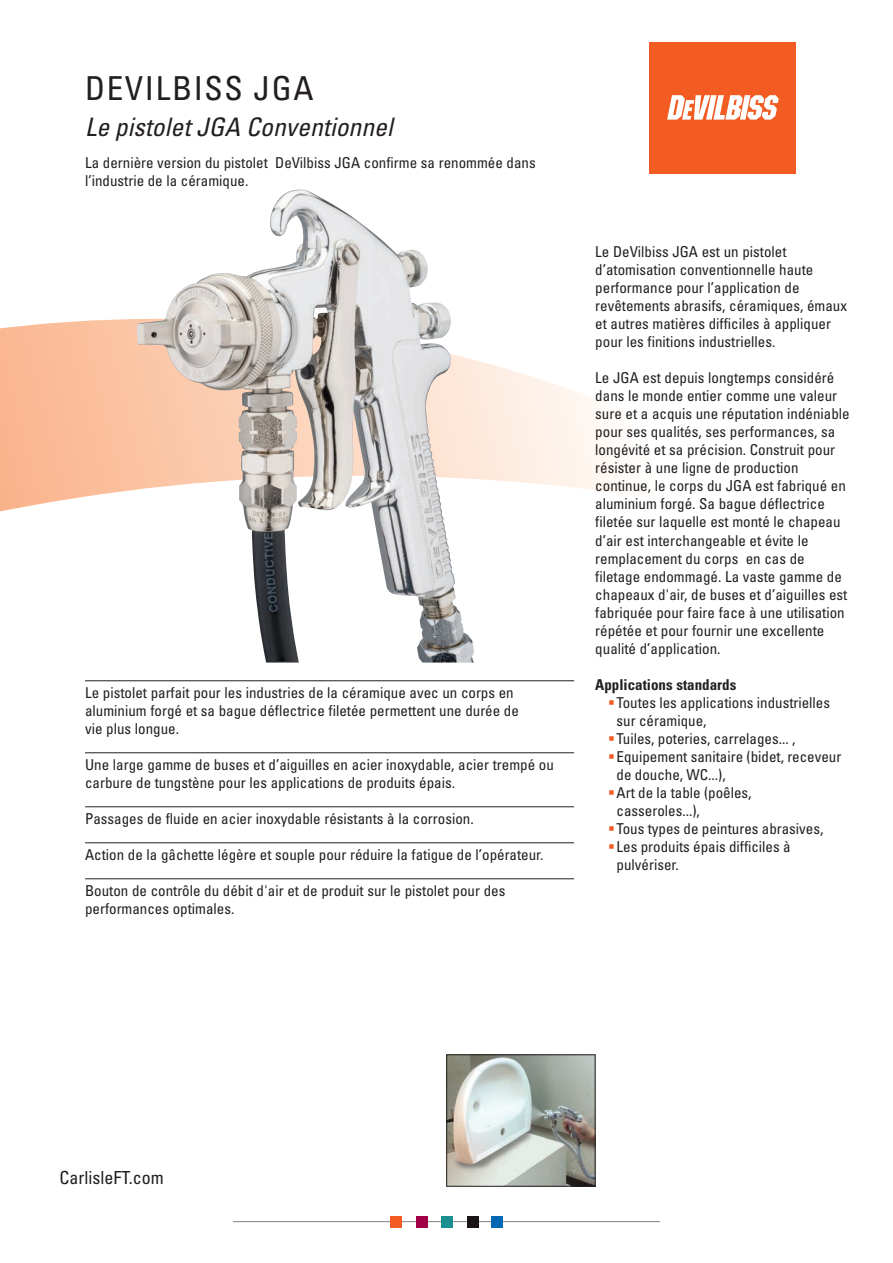
<style>
.page{position:relative;width:893px;height:1263px;background:#fff}
.page>*{position:absolute;margin:0;border:0;box-sizing:border-box;transform-origin:0 0}
.t1{font:condensed 33px "Univers";letter-spacing:.05em;color:#231f20}
.t2{font:italic condensed 25.5px "Univers";letter-spacing:.005em;color:#231f20}
.t3{font:condensed 18px "Univers";color:#231f20}
.t4{font:condensed 15px/18px "Univers";color:#231f20}
.t5{font:700 condensed 15px "Univers";color:#231f20}
.s1{color:#f25b21}
</style>
<div class="page">
<svg style="left:0;top:319px;width:613px;height:193px"></svg>
<div style="left:650px;top:43px;width:146px;height:131px;background:#f25b21"></div>
<svg style="left:667px;top:95px;width:112px;height:25px"></svg>
<img style="left:448px;top:1056px;width:145px;height:128px">
<div style="left:446px;top:1054px;width:149px;height:132px;border:1px solid #231f20"></div>
<hr style="left:234px;top:1221px;width:425px;height:1px;background:#808385">
<div style="left:390px;top:1216px;width:11px;height:11px;background:#f25b21"></div>
<div style="left:416px;top:1216px;width:11px;height:11px;background:#a30146"></div>
<div style="left:442px;top:1216px;width:11px;height:11px;background:#1c9091"></div>
<div style="left:468px;top:1216px;width:11px;height:11px;background:#1a1415"></div>
<div style="left:492px;top:1216px;width:11px;height:11px;background:#0168b3"></div>
<hr style="left:85px;top:680px;width:489px;height:1px;background:#231f20">
<hr style="left:85px;top:752px;width:489px;height:1px;background:#231f20">
<hr style="left:85px;top:806px;width:489px;height:1px;background:#231f20">
<hr style="left:85px;top:842px;width:489px;height:1px;background:#231f20">
<hr style="left:85px;top:878px;width:489px;height:1px;background:#231f20">
<img style="left:137px;top:189px;width:337px;height:473px">
<h1 class="t1" style="left:85px;top:76px;width:230px">DEVILBISS JGA</h1>
<h2 class="t2" style="left:85px;top:117px;width:309px">Le pistolet JGA Conventionnel</h2>
<p class="t4" style="left:85px;top:155px;width:452px">La dernière version du pistolet DeVilbiss JGA confirme sa renommée dans l’industrie de la céramique.</p>
<p class="t4" style="left:85px;top:685px;width:435px">Le pistolet parfait pour les industries de la céramique avec un corps en aluminium forgé et sa bague déflectrice filetée permettent une durée de vie plus longue.</p>
<p class="t4" style="left:85px;top:757px;width:470px">Une large gamme de buses et d’aiguilles en acier inoxydable, acier trempé ou carbure de tungstène pour les applications de produits épais.</p>
<p class="t4" style="left:85px;top:811px;width:390px">Passages de fluide en acier inoxydable résistants à la corrosion.</p>
<p class="t4" style="left:85px;top:847px;width:460px">Action de la gâchette légère et souple pour réduire la fatigue de l’opérateur.</p>
<p class="t4" style="left:85px;top:883px;width:422px">Bouton de contrôle du débit d'air et de produit sur le pistolet pour des performances optimales.</p>
<p class="t4" style="left:595px;top:244px;width:253px">Le DeVilbiss JGA est un pistolet d’atomisation conventionnelle haute performance pour l’application de revêtements abrasifs, céramiques, émaux et autres matières difficiles à appliquer pour les finitions industrielles.</p>
<p class="t4" style="left:595px;top:370px;width:256px">Le JGA est depuis longtemps considéré dans le monde entier comme une valeur sure et a acquis une réputation indéniable pour ses qualités, ses performances, sa longévité et sa précision. Construit pour résister à une ligne de production continue, le corps du JGA est fabriqué en aluminium forgé. Sa bague déflectrice filetée sur laquelle est monté le chapeau d’air est interchangeable et évite le remplacement du corps en cas de filetage endommagé. La vaste gamme de chapeaux d'air, de buses et d’aiguilles est fabriquée pour faire face à une utilisation répétée et pour fournir une excellente qualité d’application.</p>
<p class="t5" style="left:595px;top:679px;width:143px">Applications standards</p>
<p class="t4" style="left:617px;top:694px;width:215px;text-indent:-9px"><span class="s1">▪</span>Toutes les applications industrielles sur céramique,</p>
<p class="t4" style="left:608px;top:730px;width:189px"><span class="s1">▪</span>Tuiles, poteries, carrelages... ,</p>
<p class="t4" style="left:617px;top:748px;width:226px;text-indent:-9px"><span class="s1">▪</span>Equipement sanitaire (bidet, receveur de douche, WC...),</p>
<p class="t4" style="left:617px;top:784px;width:136px;text-indent:-9px"><span class="s1">▪</span>Art de la table (poêles, casseroles...),</p>
<p class="t4" style="left:608px;top:820px;width:217px"><span class="s1">▪</span>Tous types de peintures abrasives,</p>
<p class="t4" style="left:617px;top:838px;width:176px;text-indent:-9px"><span class="s1">▪</span>Les produits épais difficiles à pulvériser.</p>
<p class="t3" style="left:60px;top:1171px;width:106px">CarlisleFT.com</p>
</div>
